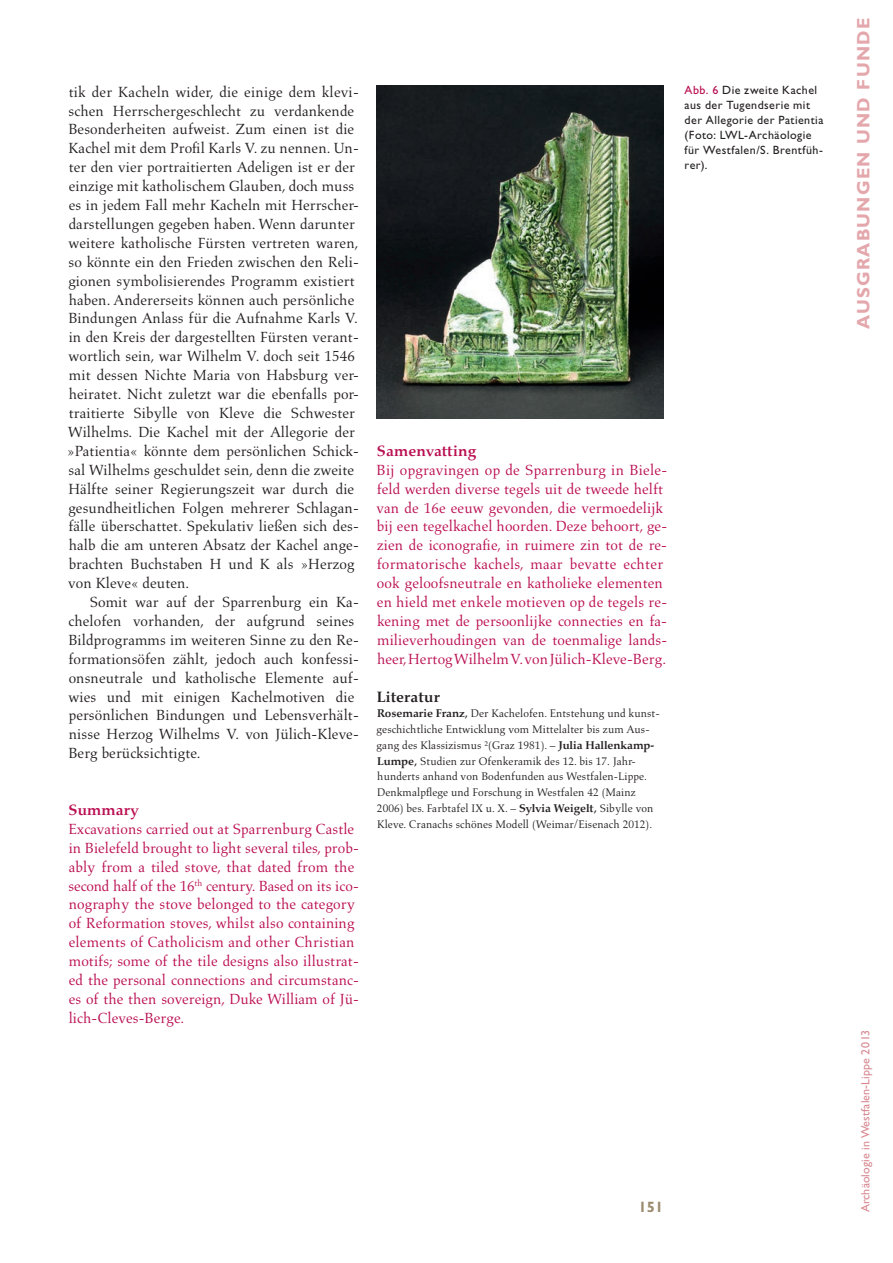
<style>
.page{position:relative;width:893px;height:1263px;background:#fff}
.page>*{position:absolute;margin:0;border:0;box-sizing:border-box;transform-origin:0 0}
.t1{font:18px "Gill Sans Std Bold 4";letter-spacing:.07em;color:#e3a7ac}
.t2{font:15px/18.9px "Aldus LT Std";letter-spacing:.005em;color:#231f20}
.t3{font:15px/18.9px "Aldus LT Std";letter-spacing:.005em;color:#ba0e51}
.t4{font:700 15px "Aldus Nova";letter-spacing:.015em;color:#ba0e51}
.t5{font:15px "Aldus Nova Bold 2";letter-spacing:.015em;color:#231f20}
.t6{font:700 15px "Gill Sans Std";color:#9c8c6f}
.t7{font:12px/15px "Gill Sans Std";letter-spacing:.04em;color:#231f20}
.t8{font:12px "Gill Sans Std 4";letter-spacing:.01em;color:#d88a93}
.t9{font:11.25px/15.8px "Aldus LT Std";letter-spacing:.01em;color:#231f20}
.s1{color:#ba0e51}
.s2{font-family:"Aldus Nova";font-weight:700}
.s3{font-family:"Aldus Nova Bold 2"}
</style>
<div class="page">
<img style="left:376px;top:85px;width:287px;height:333px">
<p class="t2" style="left:67px;top:82px;width:293px">tik der Kacheln wider, die einige dem klevi&shy;schen Herrschergeschlecht zu verdankende Besonderheiten aufweist. Zum einen ist die Kachel mit dem Profil Karls V. zu nennen. Un&shy;ter den vier portraitierten Adeligen ist er der einzige mit katholischem Glauben, doch muss es in jedem Fall mehr Kacheln mit Herrscher&shy;darstellungen gegeben haben. Wenn darunter weitere katholische Fürsten vertreten waren, so könnte ein den Frieden zwischen den Reli&shy;gionen symbolisierendes Programm existiert haben. Andererseits können auch persönliche Bindungen Anlass für die Aufnahme Karls V. in den Kreis der dargestellten Fürsten verant&shy;wortlich sein, war Wilhelm V. doch seit 1546 mit dessen Nichte Maria von Habsburg ver&shy;heiratet. Nicht zuletzt war die ebenfalls por&shy;traitierte Sibylle von Kleve die Schwester Wilhelms. Die Kachel mit der Allegorie der »Patientia« könnte dem persönlichen Schick&shy;sal Wilhelms geschuldet sein, denn die zweite Hälfte seiner Regierungszeit war durch die gesundheitlichen Folgen mehrerer Schlagan&shy;fälle überschattet. Spekulativ ließen sich des&shy;halb die am unteren Absatz der Kachel ange&shy;brachten Buchstaben H und K als »Herzog von Kleve« deuten.</p>
<p class="t2" style="left:68px;top:593px;width:292px;text-indent:21px">Somit war auf der Sparrenburg ein Ka&shy;chelofen vorhanden, der aufgrund seines Bildprogramms im weiteren Sinne zu den Re&shy;formationsöfen zählt, jedoch auch konfessi&shy;onsneutrale und katholische Elemente auf&shy;wies und mit einigen Kachelmotiven die persönlichen Bindungen und Lebensverhält&shy;nisse Herzog Wilhelms V. von Jülich-Kleve-Berg berücksichtigte.</p>
<p class="t4" style="left:69px;top:801px;width:71px">Summary</p>
<p class="t3" style="left:68px;top:820px;width:292px">Excavations carried out at Sparrenburg Castle in Bielefeld brought to light several tiles, prob&shy;ably from a tiled stove, that dated from the second half of the 16<sup>th</sup> century. Based on its ico&shy;nography the stove belonged to the category of Reformation stoves, whilst also containing elements of Catholicism and other Christian motifs; some of the tile designs also illustrat&shy;ed the personal connections and circumstanc&shy;es of the then sovereign, Duke William of Jü&shy;lich-Cleves-Berge.</p>
<p class="t7" style="left:685px;top:82px;width:140px"><span class="s1">Abb. 6</span> Die zweite Kachel aus der Tugendserie mit der Allegorie der Patientia (Foto: LWL-Archäologie für Westfalen/S. Brentfüh&shy;rer).</p>
<p class="t4" style="left:377px;top:442px;width:101px">Samenvatting</p>
<p class="t3" style="left:377px;top:460px;width:292px">Bij opgravingen op de Sparrenburg in Biele&shy;feld werden diverse tegels uit de tweede helft van de 16e eeuw gevonden, die vermoedelijk bij een tegelkachel hoorden. Deze behoort, ge&shy;zien de iconografie, in ruimere zin tot de re&shy;formatorische kachels, maar bevatte echter ook geloofsneutrale en katholieke elementen en hield met enkele motieven op de tegels re&shy;kening met de persoonlijke connecties en fa&shy;milieverhoudingen van de toenmalige lands&shy;heer, Hertog Wilhelm V. von Jülich-Kleve-Berg.</p>
<p class="t5" style="left:377px;top:687px;width:65px">Literatur</p>
<p class="t9" style="left:377px;top:706px;width:285px"><span class="s2">Rosemarie Franz,</span> Der Kachelofen. Entstehung und kunst&shy;geschichtliche Entwicklung vom Mittelalter bis zum Aus&shy;gang des Klassizismus ²(Graz 1981). – <span class="s3">Julia Hallenkamp-Lumpe,</span> Studien zur Ofenkeramik des 12. bis 17. Jahr&shy;hunderts anhand von Bodenfunden aus Westfalen-Lippe.<br>Denkmalpflege und Forschung in Westfalen 42 (Mainz 2006) bes. Farbtafel IX u. X. – <span class="s2">Sylvia Weigelt,</span> Sibylle von Kleve. Cranachs schönes Modell (Weimar/Eisenach 2012).</p>
<p class="t6" style="left:638px;top:1198px;width:26px">151</p>
<p class="t1" style="left:853px;top:329px;width:312px;rotate:-90deg">AUSGRABUNGEN UND FUNDE</p>
<p class="t8" style="left:859px;top:1212px;width:184px;rotate:-90deg">Archäologie in Westfalen-Lippe 2013</p>
</div>
